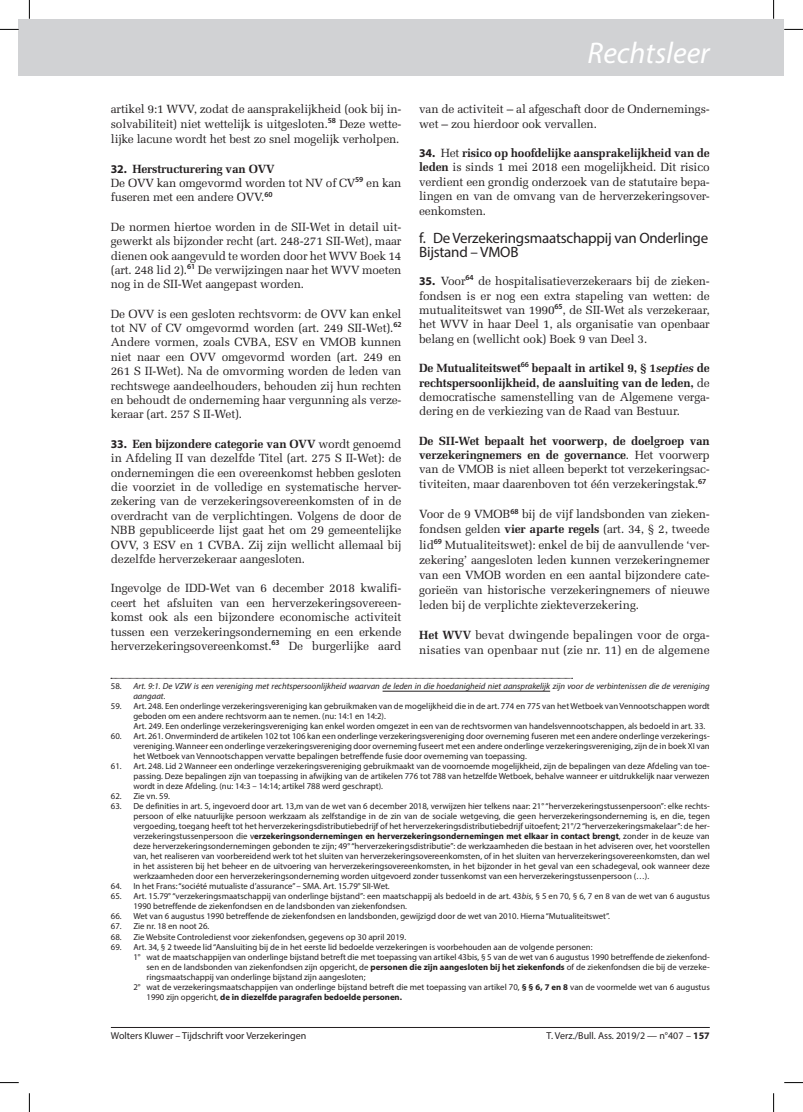
<style>
.page{position:relative;width:803px;height:1112px;background:#fff}
.page>*{position:absolute;margin:0;border:0;box-sizing:border-box;transform-origin:0 0}
.t1{font:italic 30px "Myriad Pro";color:#fff}
.t2{font:15px/14.4px "Myriad Pro";letter-spacing:-.015em;color:#231f20}
.t3{font:11.88px/14.4px "Melior LT Std";letter-spacing:-.015em;color:#231f20;text-align:justify}
.t4{font:10px "Myriad Pro";color:#231f20}
.t5{font:8.75px/10px "Myriad Pro";color:#231f20;text-align:justify}
.t6{font:italic 8.75px/10px "Myriad Pro";color:#231f20}
.t7{font:700 8.75px "Myriad Pro";color:#231f20}
.s1{font-family:"Myriad Pro";font-weight:700}
.s2{font-weight:700}
.s3{font-weight:700;font-style:italic}
.s4{font-style:normal}
.s5{font-style:italic}
.s6{font-weight:400}
</style>
<div class="page">
<div style="left:19px;top:19px;width:765px;height:56px;background:#d1d2d4"></div>
<hr style="left:111px;top:1026px;width:599px;height:1px;background:#231f20">
<hr style="left:383px;top:690px;width:167px;height:1px;background:#231f20">
<svg style="left:111px;top:677px;width:462px;height:1px"></svg>
<svg style="left:0;top:29px;width:19px;height:1px"></svg>
<svg style="left:784px;top:29px;width:19px;height:1px"></svg>
<svg style="left:0;top:1082px;width:19px;height:1px"></svg>
<svg style="left:784px;top:1082px;width:19px;height:1px"></svg>
<svg style="left:29px;top:0;width:1px;height:19px"></svg>
<svg style="left:29px;top:1093px;width:1px;height:18px"></svg>
<svg style="left:773px;top:0;width:1px;height:19px"></svg>
<svg style="left:773px;top:1093px;width:1px;height:18px"></svg>
<h3 class="t3" style="left:111px;top:102px;width:292px;line-height:15px">artikel 9:1 WVV, zodat de aansprakelijkheid (ook bij in&shy;solvabiliteit) niet wettelijk is uitgesloten.<sup>58</sup> Deze wette&shy;lijke lacune wordt het best zo snel mogelijk verholpen.</h3>
<h3 class="t3" style="left:111px;top:161px;width:292px;text-align:left"><span class="s1">32.</span> <span class="s2">Herstructurering van OVV<br></span>De OVV kan omgevormd worden tot NV of CV<sup>59</sup> en kan fuseren met een andere OVV.<sup>60</sup></h3>
<p class="t3" style="left:111px;top:219px;width:292px">De normen hiertoe worden in de SII-Wet in detail uit&shy;gewerkt als bijzonder recht (art. 248-271 SII-Wet), maar dienen ook aangevuld te worden door het WVV Boek 14 (art. 248 lid 2).<sup>61</sup> De verwijzingen naar het WVV moeten nog in de SII-Wet aangepast worden.</p>
<p class="t3" style="left:111px;top:306px;width:292px">De OVV is een gesloten rechtsvorm: de OVV kan enkel tot NV of CV omgevormd worden (art. 249 SII-Wet).<sup>62<br></sup>Andere vormen, zoals CVBA, ESV en VMOB kunnen niet naar een OVV omgevormd worden (art. 249 en 261 S II-Wet). Na de omvorming worden de leden van rechtswege aandeelhouders, behouden zij hun rechten en behoudt de onderneming haar vergunning als verze&shy;keraar (art. 257 S II-Wet).</p>
<p class="t3" style="left:111px;top:436px;width:292px"><span class="s1">33.</span> <span class="s2">Een bijzondere categorie van OVV</span> wordt genoemd in Afdeling II van dezelfde Titel (art. 275 S II-Wet): de ondernemingen die een overeenkomst hebben gesloten die voorziet in de volledige en systematische herver&shy;zekering van de verzekeringsovereenkomsten of in de overdracht van de verplichtingen. Volgens de door de NBB gepubliceerde lijst gaat het om 29 gemeentelijke OVV, 3 ESV en 1 CVBA. Zij zijn wellicht allemaal bij dezelfde herverzekeraar aangesloten.</p>
<p class="t3" style="left:111px;top:581px;width:292px">Ingevolge de IDD-Wet van 6 december 2018 kwalifi&shy;ceert het afsluiten van een herverzekeringsovereen&shy;komst ook als een bijzondere economische activiteit tussen een verzekeringsonderneming en een erkende herverzekeringsovereenkomst.<sup>63</sup> De burgerlijke aard</p>
<h1 class="t1" style="left:588px;top:34px;width:124px">Rechtsleer</h1>
<h3 class="t3" style="left:419px;top:102px;width:292px">van de activiteit – al afgeschaft door de Ondernemings&shy;wet – zou hierdoor ook vervallen.</h3>
<h3 class="t3" style="left:419px;top:146px;width:292px"><span class="s1">34.</span> Het <span class="s2">risico op hoofdelijke aansprakelijkheid van de leden</span> is sinds 1 mei 2018 een mogelijkheid. Dit risico verdient een grondig onderzoek van de statutaire bepa&shy;lingen en van de omvang van de herverzekeringsover&shy;eenkomsten.</h3>
<h2 class="t2" style="left:419px;top:230px;width:290px">f. De Verzekeringsmaatschappij van Onderlinge<br>Bijstand – VMOB</h2>
<p class="t3" style="left:419px;top:274px;width:292px"><span class="s1">35.</span> Voor<sup>64</sup> de hospitalisatieverzekeraars bij de zieken&shy;fondsen is er nog een extra stapeling van wetten: de mutualiteitswet van 1990<sup>65</sup>, de SII-Wet als verzekeraar, het WVV in haar Deel 1, als organisatie van openbaar belang en (wellicht ook) Boek 9 van Deel 3.</p>
<h3 class="t3" style="left:419px;top:361px;width:292px"><span class="s2">De Mutualiteitswet</span><sup>66</sup> <span class="s2">bepaalt in artikel 9, § 1</span><span class="s3">septies</span> <span class="s2">de rechtspersoonlijkheid, de aansluiting van de leden,</span> de democratische samenstelling van de Algemene verga&shy;dering en de verkiezing van de Raad van Bestuur.</h3>
<h3 class="t3" style="left:419px;top:433px;width:292px"><span class="s2">De SII-Wet bepaalt het voorwerp, de doelgroep van verzekeringnemers en de governance</span>. Het voorwerp van de VMOB is niet alleen beperkt tot verzekeringsac&shy;tiviteiten, maar daarenboven tot één verzekeringstak.<sup>67</sup></h3>
<p class="t3" style="left:419px;top:507px;width:292px;line-height:15px">Voor de 9 VMOB<sup>68</sup> bij de vijf landsbonden van zieken&shy;fondsen gelden <span class="s2">vier aparte regels</span> (art. 34, § 2, tweede lid<sup>69</sup> Mutualiteitswet): enkel de bij de aanvullende ‘ver&shy;zekering’ aangesloten leden kunnen verzekeringnemer van een VMOB worden en een aantal bijzondere cate&shy;gorieën van historische verzekeringnemers of nieuwe leden bij de verplichte ziekteverzekering.</p>
<h3 class="t3" style="left:419px;top:627px;width:292px;line-height:15px"><span class="s2">Het WVV</span> bevat dwingende bepalingen voor de orga&shy;nisaties van openbaar nut (zie nr. 11) en de algemene</h3>
<p class="t6" style="left:133px;top:680px;width:578px;text-indent:-23px"><span class="s4">58.</span> Art. 9:1. De VZW is een vereniging met rechtspersoonlijkheid waarvan de leden in die hoedanigheid niet aansprakelijk zijn voor de verbintenissen die de vereniging aangaat.</p>
<p class="t5" style="left:133px;top:700px;width:578px;text-align:left;text-indent:-22px">59. Art. 248. Een onderlinge verzekeringsvereniging kan gebruikmaken van de mogelijkheid die in de art. 774 en 775 van het Wetboek van Vennootschappen wordt geboden om een andere rechtsvorm aan te nemen. (nu: 14:1 en 14:2).<br>Art. 249. Een onderlinge verzekeringsvereniging kan enkel worden omgezet in een van de rechtsvormen van handelsvennootschappen, als bedoeld in art. 33.</p>
<p class="t5" style="left:133px;top:730px;width:578px;text-indent:-22px">60. Art. 261. Onverminderd de artikelen 102 tot 106 kan een onderlinge verzekeringsvereniging door overneming fuseren met een andere onderlinge verzekerings&shy;vereniging. Wanneer een onderlinge verzekeringsvereniging door overneming fuseert met een andere onderlinge verzekeringsvereniging, zijn de in boek XI van het Wetboek van Vennootschappen vervatte bepalingen betreffende fusie door overneming van toepassing.</p>
<p class="t5" style="left:133px;top:760px;width:578px;text-indent:-22px">61. Art. 248. Lid 2 Wanneer een onderlinge verzekeringsvereniging gebruikmaakt van de voornoemde mogelijkheid, zijn de bepalingen van deze Afdeling van toe&shy;passing. Deze bepalingen zijn van toepassing in afwijking van de artikelen 776 tot 788 van hetzelfde Wetboek, behalve wanneer er uitdrukkelijk naar verwezen wordt in deze Afdeling. (nu: 14:3 – 14:14; artikel 788 werd geschrapt).</p>
<p class="t5" style="left:111px;top:790px;width:61px">62. Zie vn. 59.</p>
<p class="t5" style="left:133px;top:800px;width:578px;text-indent:-22px">63. De definities in art. 5, ingevoerd door art. 13,m van de wet van 6 december 2018, verwijzen hier telkens naar: 21° “herverzekeringstussenpersoon”: elke rechts&shy;persoon of elke natuurlijke persoon werkzaam als zelfstandige in de zin van de sociale wetgeving, die geen herverzekeringsonderneming is, en die, tegen vergoeding, toegang heeft tot het herverzekeringsdistributiebedrijf of het herverzekeringsdistributiebedrijf uitoefent; 21°/2 “herverzekeringsmakelaar”: de her&shy;verzekeringstussenpersoon die v<span class="s2">erzekeringsondernemingen en herverzekeringsondernemingen met elkaar in contact brengt</span>, zonder in de keuze van deze herverzekeringsondernemingen gebonden te zijn; 49° “herverzekeringsdistributie”: de werkzaamheden die bestaan in het adviseren over, het voorstellen van, het realiseren van voorbereidend werk tot het sluiten van herverzekeringsovereenkomsten, of in het sluiten van herverzekeringsovereenkomsten, dan wel in het assisteren bij het beheer en de uitvoering van herverzekeringsovereenkomsten, in het bijzonder in het geval van een schadegeval, ook wanneer deze werkzaamheden door een herverzekeringsonderneming worden uitgevoerd zonder tussenkomst van een herverzekeringstussenpersoon (…).</p>
<p class="t5" style="left:111px;top:880px;width:280px">64. In het Frans: “société mutualiste d’assurance” – SMA. Art. 15.79° SII-Wet.</p>
<p class="t5" style="left:133px;top:891px;width:578px;text-indent:-22px">65. Art. 15.79° “verzekeringsmaatschappij van onderlinge bijstand”: een maatschappij als bedoeld in de art. 43<span class="s5">bis</span>, § 5 en 70, § 6, 7 en 8 van de wet van 6 augustus<br>1990 betreffende de ziekenfondsen en de landsbonden van ziekenfondsen.</p>
<p class="t5" style="left:111px;top:911px;width:500px">66. Wet van 6 augustus 1990 betreffende de ziekenfondsen en landsbonden, gewijzigd door de wet van 2010. Hierna “Mutualiteitswet”.</p>
<p class="t5" style="left:111px;top:921px;width:100px">67. Zie nr. 18 en noot 26.</p>
<p class="t5" style="left:111px;top:931px;width:297px">68. Zie Website Controledienst voor ziekenfondsen, gegevens op 30 april 2019.</p>
<p class="t5" style="left:111px;top:941px;width:483px">69. Art. 34, § 2 tweede lid “Aansluiting bij de in het eerste lid bedoelde verzekeringen is voorbehouden aan de volgende personen:</p>
<p class="t5" style="left:133px;top:951px;width:578px">1° wat de maatschappijen van onderlinge bijstand betreft die met toepassing van artikel 43bis, § 5 van de wet van 6 augustus 1990 betreffende de ziekenfond-</p>
<p class="t5" style="left:146px;top:961px;width:565px">sen en de landsbonden van ziekenfondsen zijn opgericht, de <span class="s2">personen die zijn aangesloten bij het ziekenfonds</span> of de ziekenfondsen die bij de verzeke-</p>
<p class="t5" style="left:146px;top:971px;width:221px">ringsmaatschappij van onderlinge bijstand zijn aangesloten;</p>
<p class="t5" style="left:133px;top:981px;width:578px">2° wat de verzekeringsmaatschappijen van onderlinge bijstand betreft die met toepassing van artikel 70, <span class="s2">§ § 6, 7 en 8</span> van de voormelde wet van 6 augustus</p>
<p class="t7" style="left:146px;top:990px;width:257px"><span class="s6">1990 zijn opgericht,</span> de in diezelfde paragrafen bedoelde personen.</p>
<p class="t4" style="left:111px;top:1029px;width:197px">Wolters Kluwer – Tijdschrift voor Verzekeringen</p>
<p class="t4" style="left:547px;top:1029px;width:165px">T. Verz./Bull. Ass. 2019/2 — n°407 – <span class="s2">157</span></p>
</div>
